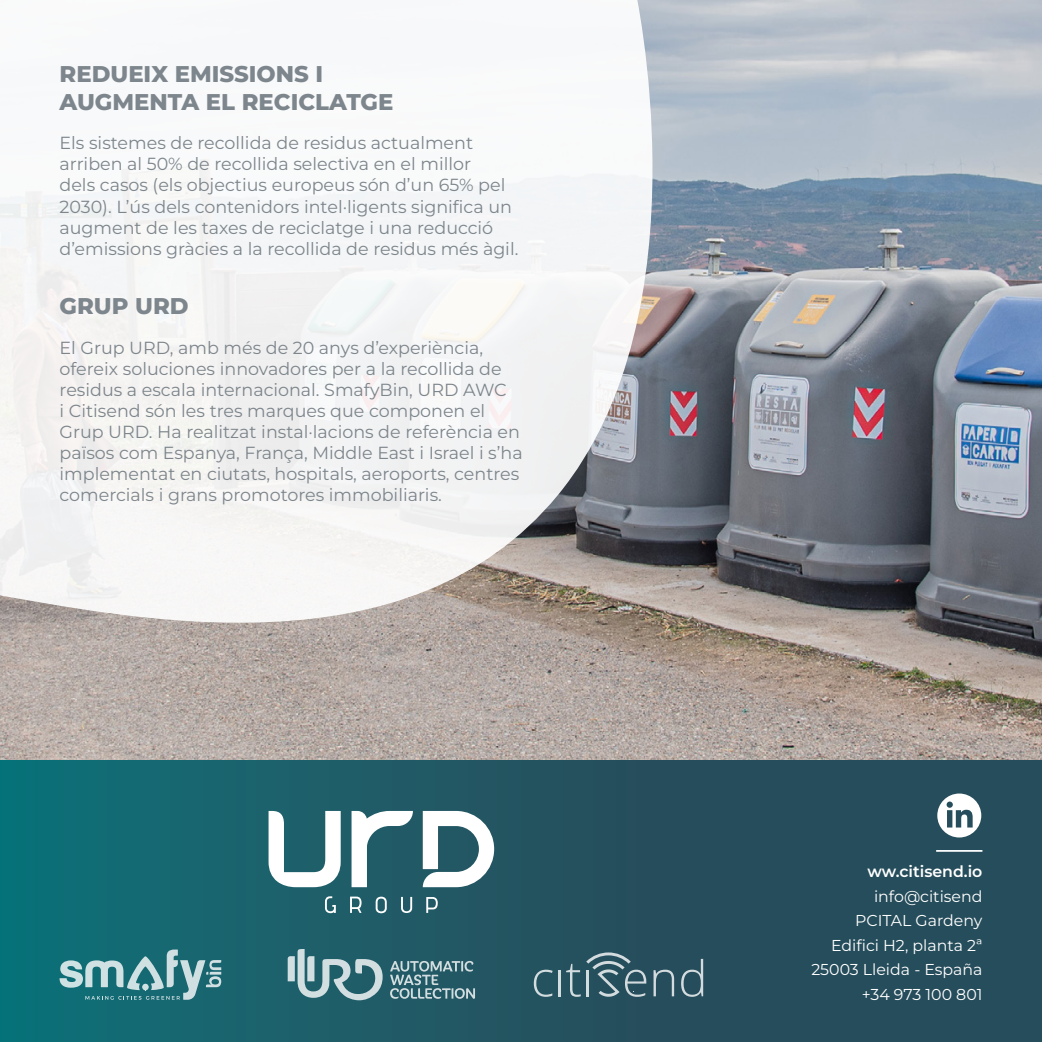
<style>
.page{position:relative;width:1042px;height:1042px;background:#fff}
.page>*{position:absolute;margin:0;border:0;box-sizing:border-box;transform-origin:0 0}
.t1{font:800 22.75px/28px "Montserrat";color:#7d868c}
.t2{font:17.5px/21px "Montserrat";color:#7d868c}
.t3{font:15.75px/24.5px "Montserrat";color:#fff;text-align:right}
.t4{font:600 15.75px "Montserrat";color:#fff}
</style>
<div class="page">
<div style="left:0;top:756px;width:1042px;height:286px;background:linear-gradient(to right,#126c75,#2d4454)"></div>
<svg style="left:325px;top:896px;width:11px;height:17px"></svg>
<svg style="left:350px;top:896px;width:11px;height:17px"></svg>
<svg style="left:376px;top:896px;width:11px;height:17px"></svg>
<svg style="left:401px;top:897px;width:11px;height:16px"></svg>
<svg style="left:426px;top:897px;width:12px;height:16px"></svg>
<svg style="left:268px;top:811px;width:226px;height:76px"></svg>
<svg style="left:60px;top:949px;width:161px;height:51px;background:#519097"></svg>
<svg style="left:534px;top:969px;width:18px;height:28px"></svg>
<hr style="left:559px;top:970px;width:2px;height:26px;background:#fff">
<svg style="left:653px;top:969px;width:21px;height:27px"></svg>
<svg style="left:681px;top:959px;width:22px;height:38px"></svg>
<svg style="left:566px;top:952px;width:80px;height:45px;background:#4b6d78"></svg>
<svg style="left:288px;top:949px;width:95px;height:51px;background:#659098"></svg>
<svg style="left:390px;top:961px;width:85px;height:38px;background:#568089"></svg>
<img style="left:0;top:0;width:1042px;height:759px">
<svg style="left:0;top:0;width:668px;height:624px;fill:#f6f6f6"></svg>
<svg style="left:937px;top:793px;width:44px;height:44px"></svg>
<hr style="left:936px;top:850px;width:46px;height:2px;background:#fff">
<h1 class="t1" style="left:60px;top:58px;width:335px">REDUEIX EMISSIONS I<br>AUGMENTA EL RECICLATGE</h1>
<p class="t2" style="left:60px;top:132px;width:460px">Els sistemes de recollida de residus actualment arriben al 50% de recollida selectiva en el millor<br>dels casos (els objectius europeus són d’un 65% pel 2030). L’ús dels contenidors intel·ligents significa un augment de les taxes de reciclatge i una reducció d’emissions gràcies a la recollida de residus més àgil.</p>
<h1 class="t1" style="left:60px;top:291px;width:131px">GRUP URD</h1>
<p class="t2" style="left:60px;top:337px;width:465px">El Grup URD, amb més de 20 anys d’experiència, ofereix soluciones innovadores per a la recollida de residus a escala internacional. SmafyBin, URD AWC<br>i Citisend són les tres marques que componen el Grup URD. Ha realitzat instal·lacions de referència en països com Espanya, França, Middle East i Israel i s’ha implementat en ciutats, hospitals, aeroports, centres comercials i grans promotores immobiliaris.</p>
<p class="t4" style="left:867px;top:860px;width:116px">ww.citisend.io</p>
<p class="t3" style="left:811px;top:883px;width:173px">info@citisend<br>PCITAL Gardeny<br>Edifici H2, planta 2ª<br>25003 Lleida - España +34 973 100 801</p>
</div>
